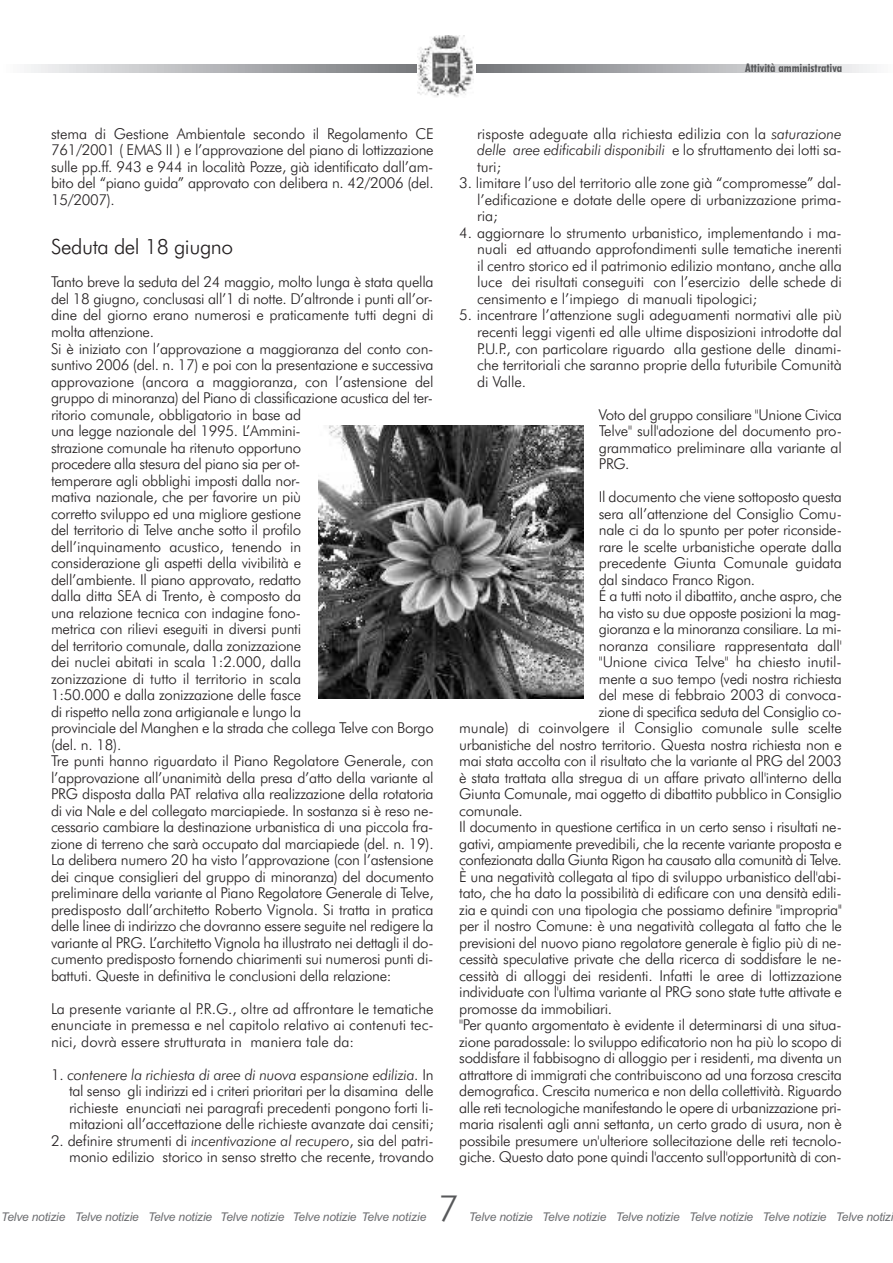
<style>
.page{position:relative;width:893px;height:1263px;background:#fff}
.page>*{position:absolute;margin:0;border:0;box-sizing:border-box;transform-origin:0 0}
.t1{font:300 36px "Futura BT";color:#57585a}
.t2{font:300 21px "Futura BT";letter-spacing:-.02em;color:#231f20}
.t3{font:300 15px/16.5px "Futura BT";letter-spacing:-.02em;color:#231f20;text-align:justify}
.t4{font:italic 12px "Arial";letter-spacing:-.015em;color:#6c6d70}
.t5{font:700 condensed 12px "Futura BT";color:#57585a}
.s1{font-style:italic}
</style>
<div class="page">
<svg style="left:27px;top:64px;width:847px;height:9px;background:#b3b4b7"></svg>
<div style="left:417px;top:36px;width:58px;height:65px;background:#fff"></div>
<img style="left:417px;top:36px;width:56px;height:61px">
<img style="left:318px;top:425px;width:266px;height:274px">
<p class="t3" style="left:51px;top:126px;width:384px">stema di Gestione Ambientale secondo il Regolamento CE 761/2001 ( EMAS II ) e l’approvazione del piano di lottizzazione sulle pp.ff. 943 e 944 in località Pozze, già identificato dall’am&shy;bito del “piano guida” approvato con delibera n. 42/2006 (del.<br>15/2007).</p>
<p class="t2" style="left:51px;top:235px;width:184px">Seduta del 18 giugno</p>
<p class="t3" style="left:51px;top:274px;width:384px;text-align:left">Tanto breve la seduta del 24 maggio, molto lunga è stata quella del 18 giugno, conclusasi all’1 di notte. D’altronde i punti all’or&shy;dine del giorno erano numerosi e praticamente tutti degni di molta attenzione.<br>Si è iniziato con l’approvazione a maggioranza del conto con&shy;suntivo 2006 (del. n. 17) e poi con la presentazione e successiva approvazione (ancora a maggioranza, con l’astensione del gruppo di minoranza) del Piano di classificazione acustica del ter&shy;ritorio comunale, obbligatorio in base ad<br>una legge nazionale del 1995. L’Ammini-<br>strazione comunale ha ritenuto opportuno<br>procedere alla stesura del piano sia per ot-<br>temperare agli obblighi imposti dalla nor-<br>mativa nazionale, che per favorire un più<br>corretto sviluppo ed una migliore gestione<br>del territorio di Telve anche sotto il profilo<br>dell’inquinamento acustico, tenendo in<br>considerazione gli aspetti della vivibilità e<br>dell’ambiente. Il piano approvato, redatto<br>dalla ditta SEA di Trento, è composto da<br>una relazione tecnica con indagine fono-<br>metrica con rilievi eseguiti in diversi punti<br>del territorio comunale, dalla zonizzazione<br>dei nuclei abitati in scala 1:2.000, dalla<br>zonizzazione di tutto il territorio in scala<br>1:50.000 e dalla zonizzazione delle fasce<br>di rispetto nella zona artigianale e lungo la<br>provinciale del Manghen e la strada che collega Telve con Borgo (del. n. 18).<br>Tre punti hanno riguardato il Piano Regolatore Generale, con l’approvazione all’unanimità della presa d’atto della variante al PRG disposta dalla PAT relativa alla realizzazione della rotatoria di via Nale e del collegato marciapiede. In sostanza si è reso ne&shy;cessario cambiare la destinazione urbanistica di una piccola fra&shy;zione di terreno che sarà occupato dal marciapiede (del. n. 19).<br>La delibera numero 20 ha visto l’approvazione (con l’astensione dei cinque consiglieri del gruppo di minoranza) del documento preliminare della variante al Piano Regolatore Generale di Telve, predisposto dall’architetto Roberto Vignola. Si tratta in pratica delle linee di indirizzo che dovranno essere seguite nel redigere la variante al PRG. L’architetto Vignola ha illustrato nei dettagli il do&shy;cumento predisposto fornendo chiarimenti sui numerosi punti di&shy;battuti. Queste in definitiva le conclusioni della relazione:</p>
<p class="t3" style="left:51px;top:1000px;width:384px">La presente variante al P.R.G., oltre ad affrontare le tematiche enunciate in premessa e nel capitolo relativo ai contenuti tec&shy;nici, dovrà essere strutturata in maniera tale da:</p>
<p class="t3" style="left:69px;top:1066px;width:366px;text-indent:-18px">1. <span class="s1">contenere la richiesta di aree di nuova espansione edilizia.</span> In tal senso gli indirizzi ed i criteri prioritari per la disamina delle richieste enunciati nei paragrafi precedenti pongono forti li&shy;mitazioni all’accettazione delle richieste avanzate dai censiti;</p>
<p class="t3" style="left:51px;top:1132px;width:384px;text-align:right">2. definire strumenti di <span class="s1">incentivazione al recupero</span>, sia del patri&shy;monio edilizio storico in senso stretto che recente, trovando</p>
<p class="t5" style="left:745px;top:61px;width:99px">Attività amministrativa</p>
<p class="t3" style="left:477px;top:126px;width:366px">risposte adeguate alla richiesta edilizia con la <span class="s1">saturazione delle aree edificabili disponibili</span> e lo sfruttamento dei lotti sa&shy;turi;</p>
<p class="t3" style="left:477px;top:175px;width:366px;text-indent:-18px">3. limitare l’uso del territorio alle zone già “compromesse” dal&shy;l’edificazione e dotate delle opere di urbanizzazione prima&shy;ria;</p>
<p class="t3" style="left:477px;top:225px;width:366px;text-indent:-18px">4. aggiornare lo strumento urbanistico, implementando i ma&shy;nuali ed attuando approfondimenti sulle tematiche inerenti il centro storico ed il patrimonio edilizio montano, anche alla luce dei risultati conseguiti con l’esercizio delle schede di censimento e l’impiego di manuali tipologici;</p>
<p class="t3" style="left:477px;top:307px;width:366px;text-indent:-18px">5. incentrare l’attenzione sugli adeguamenti normativi alle più recenti leggi vigenti ed alle ultime disposizioni introdotte dal P.U.P., con particolare riguardo alla gestione delle dinami&shy;che territoriali che saranno proprie della futuribile Comunità di Valle.</p>
<p class="t3" style="left:599px;top:406px;width:245px">Voto del gruppo consiliare "Unione Civica Telve" sull'adozione del documento pro&shy;grammatico preliminare alla variante al PRG.</p>
<p class="t3" style="left:599px;top:489px;width:245px">Il documento che viene sottoposto questa</p>
<p class="t3" style="left:599px;top:505px;width:245px">sera all’attenzione del Consiglio Comu-</p>
<p class="t3" style="left:599px;top:522px;width:245px">nale ci da lo spunto per poter riconside-</p>
<p class="t3" style="left:599px;top:538px;width:245px">rare le scelte urbanistiche operate dalla</p>
<p class="t3" style="left:599px;top:555px;width:245px">precedente Giunta Comunale guidata</p>
<p class="t3" style="left:599px;top:571px;width:158px">dal sindaco Franco Rigon.</p>
<p class="t3" style="left:599px;top:588px;width:245px">É a tutti noto il dibattito, anche aspro, che</p>
<p class="t3" style="left:599px;top:604px;width:244px">ha visto su due opposte posizioni la mag-</p>
<p class="t3" style="left:599px;top:621px;width:244px">gioranza e la minoranza consiliare. La mi-</p>
<p class="t3" style="left:599px;top:637px;width:245px">noranza consiliare rappresentata dall'</p>
<p class="t3" style="left:599px;top:654px;width:244px">"Unione civica Telve" ha chiesto inutil-</p>
<p class="t3" style="left:599px;top:670px;width:245px">mente a suo tempo (vedi nostra richiesta</p>
<p class="t3" style="left:599px;top:687px;width:245px">del mese di febbraio 2003 di convoca-</p>
<p class="t3" style="left:599px;top:703px;width:245px">zione di specifica seduta del Consiglio co-</p>
<p class="t3" style="left:459px;top:720px;width:384px">munale) di coinvolgere il Consiglio comunale sulle scelte</p>
<p class="t3" style="left:459px;top:736px;width:384px">urbanistiche del nostro territorio. Questa nostra richiesta non e</p>
<p class="t3" style="left:459px;top:753px;width:384px">mai stata accolta con il risultato che la variante al PRG del 2003</p>
<p class="t3" style="left:459px;top:769px;width:384px">è stata trattata alla stregua di un affare privato all'interno della</p>
<p class="t3" style="left:459px;top:786px;width:384px">Giunta Comunale, mai oggetto di dibattito pubblico in Consiglio</p>
<p class="t3" style="left:459px;top:802px;width:65px">comunale.</p>
<p class="t3" style="left:459px;top:819px;width:384px">Il documento in questione certifica in un certo senso i risultati ne-</p>
<p class="t3" style="left:459px;top:835px;width:384px">gativi, ampiamente prevedibili, che la recente variante proposta e</p>
<p class="t3" style="left:459px;top:852px;width:384px">confezionata dalla Giunta Rigon ha causato alla comunità di Telve.</p>
<p class="t3" style="left:459px;top:868px;width:384px">È una negatività collegata al tipo di sviluppo urbanistico dell'abi-</p>
<p class="t3" style="left:459px;top:885px;width:384px">tato, che ha dato la possibilità di edificare con una densità edili-</p>
<p class="t3" style="left:459px;top:901px;width:384px">zia e quindi con una tipologia che possiamo definire "impropria''</p>
<p class="t3" style="left:459px;top:918px;width:384px">per il nostro Comune: è una negatività collegata al fatto che le</p>
<p class="t3" style="left:459px;top:934px;width:384px">previsioni del nuovo piano regolatore generale è figlio più di ne-</p>
<p class="t3" style="left:459px;top:951px;width:384px">cessità speculative private che della ricerca di soddisfare le ne-</p>
<p class="t3" style="left:459px;top:967px;width:384px">cessità di alloggi dei residenti. Infatti le aree di lottizzazione</p>
<p class="t3" style="left:459px;top:984px;width:384px">individuate con l'ultima variante al PRG sono state tutte attivate e</p>
<p class="t3" style="left:459px;top:1000px;width:154px">promosse da immobiliari.</p>
<p class="t3" style="left:459px;top:1017px;width:384px">"Per quanto argomentato è evidente il determinarsi di una situa-</p>
<p class="t3" style="left:459px;top:1033px;width:384px">zione paradossale: lo sviluppo edificatorio non ha più lo scopo di</p>
<p class="t3" style="left:459px;top:1050px;width:384px">soddisfare il fabbisogno di alloggio per i residenti, ma diventa un</p>
<p class="t3" style="left:459px;top:1066px;width:384px">attrattore di immigrati che contribuiscono ad una forzosa crescita</p>
<p class="t3" style="left:459px;top:1083px;width:384px">demografica. Crescita numerica e non della collettività. Riguardo</p>
<p class="t3" style="left:459px;top:1099px;width:384px">alle reti tecnologiche manifestando le opere di urbanizzazione pri-</p>
<p class="t3" style="left:459px;top:1116px;width:384px">maria risalenti agli anni settanta, un certo grado di usura, non è</p>
<p class="t3" style="left:459px;top:1132px;width:384px">possibile presumere un'ulteriore sollecitazione delle reti tecnolo-</p>
<p class="t3" style="left:459px;top:1149px;width:384px">giche. Questo dato pone quindi l'accento sull'opportunità di con-</p>
<p class="t4" style="left:1px;top:1210px;width:427px">Telve notizie Telve notizie Telve notizie Telve notizie Telve notizie Telve notizie</p>
<p class="t1" style="left:438px;top:1188px;width:22px">7</p>
<p class="t4" style="left:469px;top:1210px;width:426px">Telve notizie Telve notizie Telve notizie Telve notizie Telve notizie Telve notizi</p>
</div>
